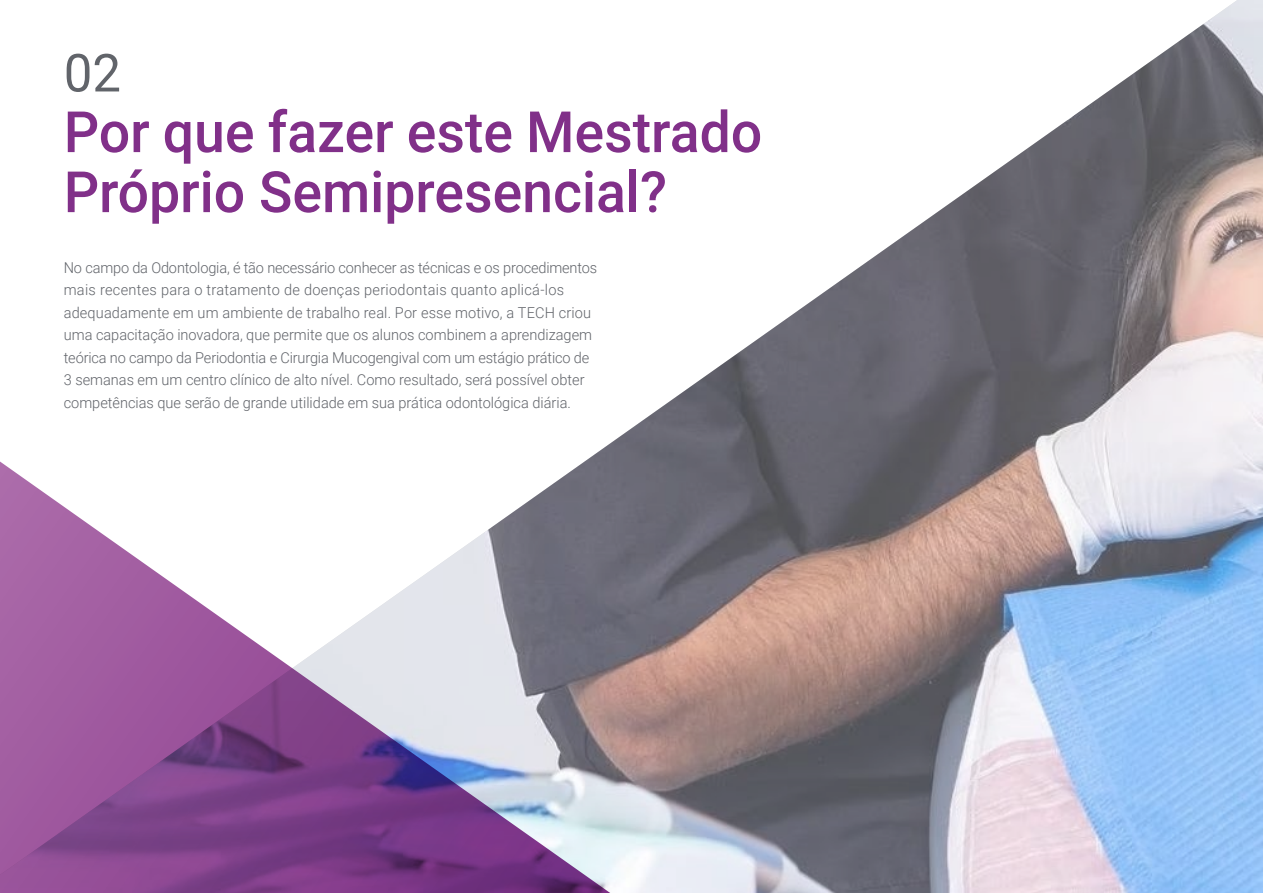
<style>
.page{position:relative;width:1263px;height:893px;background:#fff}
.page>*{position:absolute;margin:0;border:0;box-sizing:border-box;transform-origin:0 0}
.t1{font:500 57px/60px "Roboto";color:#813089}
.t2{font:52.5px "Roboto";color:#61646a}
.t3{font:300 15px/22.5px "Roboto";color:#61646a}
</style>
<div class="page">
<img style="left:606px;top:0;width:657px;height:893px">
<svg style="left:0;top:446px;width:640px;height:447px"></svg>
<h2 class="t2" style="left:64px;top:36px;width:59px">02</h2>
<h1 class="t1" style="left:64px;top:100px;width:700px">Por que fazer este Mestrado<br>Próprio Semipresencial?</h1>
<p class="t3" style="left:64px;top:256px;width:535px">No campo da Odontologia, é tão necessário conhecer as técnicas e os procedimentos mais recentes para o tratamento de doenças periodontais quanto aplicá-los adequadamente em um ambiente de trabalho real. Por esse motivo, a TECH criou uma capacitação inovadora, que permite que os alunos combinem a aprendizagem teórica no campo da Periodontia e Cirurgia Mucogengival com um estágio prático de 3 semanas em um centro clínico de alto nível. Como resultado, será possível obter competências que serão de grande utilidade em sua prática odontológica diária.</p>
</div>
